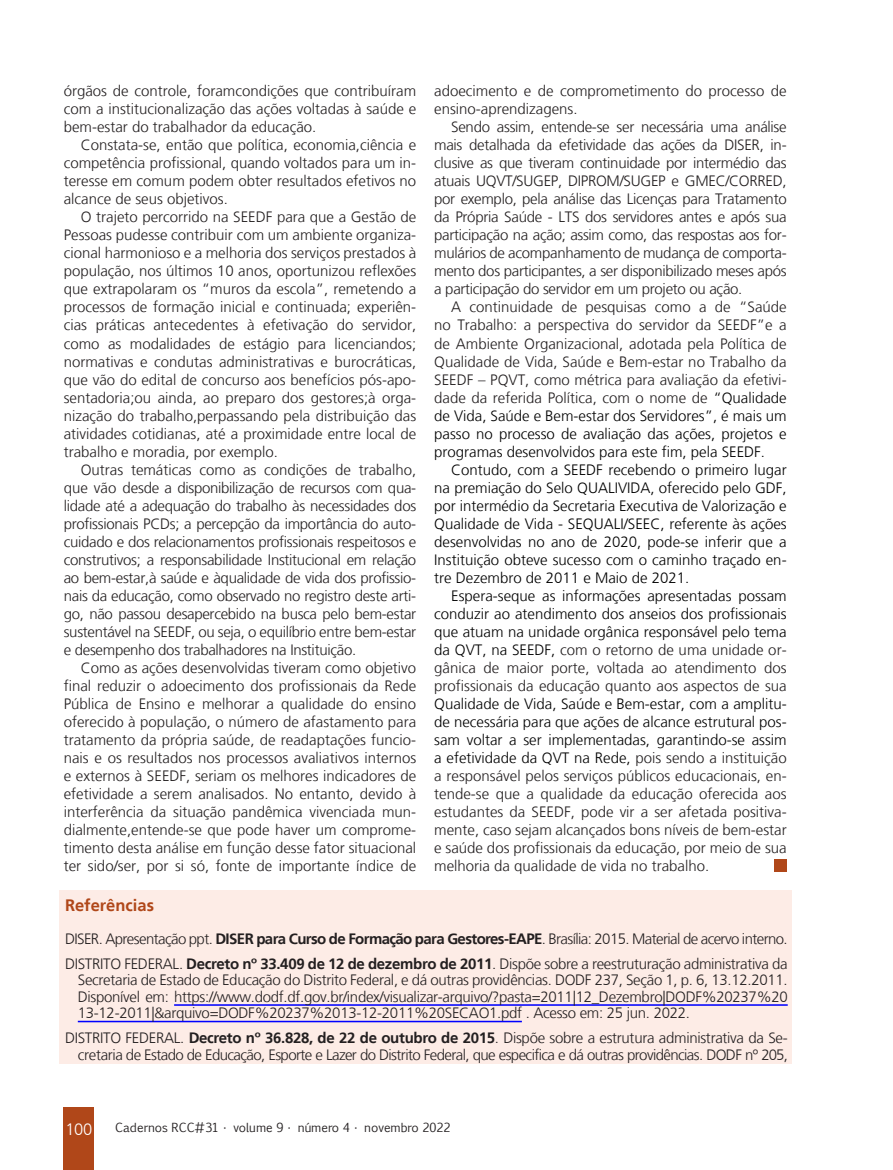
<style>
.page{position:relative;width:893px;height:1170px;background:#fff}
.page>*{position:absolute;margin:0;border:0;box-sizing:border-box;transform-origin:0 0}
.Subtítulo_LARANJA_DO{font:700 16.5px "Frutiger LT";color:#b04719}
.t1{font:300 16.5px "Frutiger LT";color:#fff}
.Miolo__10{font:300 15px/18px "Frutiger LT";color:#231f20;text-align:justify}
.Referências__10{font:300 15px/16.5px "Frutiger LT";letter-spacing:-.04em;color:#231f20;text-align:justify}
.Miolo__10-2{font:300 15px/18px "Frutiger LT";color:#000;text-align:justify}
.t2{font:12px "Euphemia CAS";color:#231f20}
.s1{color:#000}
.s2{font-weight:700}
</style>
<div class="page">
<div style="left:64px;top:1107px;width:30px;height:62px;background:#b04719"></div>
<div style="left:774px;top:859px;width:13px;height:12px;background:#b04719"></div>
<div style="left:59px;top:890px;width:732px;height:173px;background:#fdece6"></div>
<hr style="left:174px;top:1004px;width:614px;height:1px;background:#00f">
<hr style="left:78px;top:1020px;width:444px;height:2px;background:#00f">
<p class="Miolo__10" style="left:64px;top:82px;width:354px">órgãos de controle, foramcondições que contribuíram com a institucionalização das ações voltadas à saúde e bem-estar do trabalhador da educação.</p>
<p class="Miolo__10" style="left:64px;top:136px;width:354px;text-indent:17px">Constata-se, então que política, economia,ciência e competência profissional, quando voltados para um in&shy;teresse em comum podem obter resultados efetivos no alcance de seus objetivos.</p>
<p class="Miolo__10" style="left:64px;top:208px;width:354px;text-indent:17px">O trajeto percorrido na SEEDF para que a Gestão de Pessoas pudesse contribuir com um ambiente organiza&shy;cional harmonioso e a melhoria dos serviços prestados à população, nos últimos 10 anos, oportunizou reflexões que extrapolaram os “muros da escola”, remetendo a processos de formação inicial e continuada; experiên&shy;cias práticas antecedentes à efetivação do servidor, como as modalidades de estágio para licenciandos; normativas e condutas administrativas e burocráticas, que vão do edital de concurso aos benefícios pós-apo&shy;sentadoria;ou ainda, ao preparo dos gestores;à orga&shy;nização do trabalho,perpassando pela distribuição das atividades cotidianas, até a proximidade entre local de trabalho e moradia, por exemplo.</p>
<p class="Miolo__10" style="left:64px;top:460px;width:354px;text-indent:17px">Outras temáticas como as condições de trabalho, que vão desde a disponibilização de recursos com qua&shy;lidade até a adequação do trabalho às necessidades dos profissionais PCDs; a percepção da importância do auto&shy;cuidado e dos relacionamentos profissionais respeitosos e construtivos; a responsabilidade Institucional em relação ao bem-estar,à saúde e àqualidade de vida dos profissio&shy;nais da educação, como observado no registro deste arti&shy;go, não passou desapercebido na busca pelo bem-estar sustentável na SEEDF, ou seja, o equilíbrio entre bem-estar e desempenho dos trabalhadores na Instituição.</p>
<p class="Miolo__10" style="left:64px;top:658px;width:354px;text-indent:17px">Como as ações desenvolvidas tiveram como objetivo final reduzir o adoecimento dos profissionais da Rede Pública de Ensino e melhorar a qualidade do ensino oferecido à população, o número de afastamento para tratamento da própria saúde, de readaptações funcio&shy;nais e os resultados nos processos avaliativos internos e externos à SEEDF, seriam os melhores indicadores de efetividade a serem analisados. No entanto, devido à interferência da situação pandêmica vivenciada mun&shy;dialmente,entende-se que pode haver um comprome&shy;timento desta análise em função desse fator situacional ter sido/ser, por si só, fonte de importante índice de</p>
<p class="Miolo__10" style="left:434px;top:82px;width:354px">adoecimento e de comprometimento do processo de ensino-aprendizagens.</p>
<p class="Miolo__10" style="left:434px;top:118px;width:354px;text-indent:17px">Sendo assim, entende-se ser necessária uma análise mais detalhada da efetividade das ações da DISER, in&shy;clusive as que tiveram continuidade por intermédio das atuais UQVT/SUGEP, DIPROM/SUGEP e GMEC/CORRED, por exemplo, pela análise das Licenças para Tratamento da Própria Saúde - LTS dos servidores antes e após sua participação na ação; assim como, das respostas aos for&shy;mulários de acompanhamento de mudança de comporta&shy;mento dos participantes, a ser disponibilizado meses após a participação do servidor em um projeto ou ação.</p>
<p class="Miolo__10" style="left:434px;top:298px;width:354px;text-indent:17px">A continuidade de pesquisas como a de “Saúde no Trabalho: a perspectiva do servidor da SEEDF”e a de Ambiente Organizacional, adotada pela Política de Qualidade de Vida, Saúde e Bem-estar no Trabalho da SEEDF – PQVT, como métrica para avaliação da efetivi&shy;dade da referida Política, com o nome de <span class="s1">“Qualidade de Vida, Saúde e Bem-estar dos Servidores”, é mais um passo no processo de avaliação das ações, projetos e programas desenvolvidos para este fim, pela SEEDF.</span></p>
<p class="Miolo__10-2" style="left:434px;top:460px;width:354px;text-indent:17px">Contudo, com a SEEDF recebendo o primeiro lugar na premiação do Selo QUALIVIDA, oferecido pelo GDF, por intermédio da Secretaria Executiva de Valorização e Qualidade de Vida - SEQUALI/SEEC, referente às ações desenvolvidas no ano de 2020, pode-se inferir que a Instituição obteve sucesso com o caminho traçado en&shy;tre Dezembro de 2011 e Maio de 2021.</p>
<p class="Miolo__10" style="left:434px;top:586px;width:354px;text-indent:17px"><span class="s1">Espera-seque as informações apresentadas possam conduzir ao atendimento dos anseios dos profissionais que atuam na unidade orgânica responsável pelo tema da QVT, na SEEDF,</span> com o retorno de uma unidade or&shy;gânica de maior porte, voltada ao atendimento dos profissionais da educação quanto aos aspectos de sua <span class="s1">Qualidade de Vida, Saúde e Bem-estar, com a amplitu&shy;de necessária para que ações de alcance estrutural pos&shy;sam voltar a ser implementadas, garantindo-se assim a efetividade da QVT na Rede,</span> pois sendo a instituição a responsável pelos serviços públicos educacionais, en&shy;tende-se que a qualidade da educação oferecida aos estudantes da SEEDF, pode vir a ser afetada positiva&shy;mente, caso sejam alcançados bons níveis de bem-estar e saúde dos profissionais da educação, por meio de sua melhoria da qualidade de vida no trabalho.</p>
<p class="Subtítulo_LARANJA_DO" style="left:65px;top:895px;width:90px">Referências</p>
<p class="Referências__10" style="left:65px;top:930px;width:724px">DISER. Apresentação ppt. <span class="s2">DISER para Curso de Formação para Gestores-EAPE</span>. Brasília: 2015. Material de acervo interno.</p>
<p class="Referências__10" style="left:78px;top:955px;width:711px;text-indent:-13px">DISTRITO FEDERAL. <span class="s2">Decreto nº 33.409 de 12 de dezembro de 2011</span>. Dispõe sobre a reestruturação administrativa da Secretaria de Estado de Educação do Distrito Federal, e dá outras providências. DODF 237, Seção 1, p. 6, 13.12.2011.<br>Disponível em: https://www.dodf.df.gov.br/index/visualizar-arquivo/?pasta=2011|12_Dezembro|DODF%20237%20<br>13-12-2011|&amp;arquivo=DODF%20237%2013-12-2011%20SECAO1.pdf . Acesso em: 25 jun. 2022.</p>
<p class="Referências__10" style="left:65px;top:1030px;width:724px;text-align:right">DISTRITO FEDERAL. <span class="s2">Decreto nº 36.828, de 22 de outubro de 2015</span>. Dispõe sobre a estrutura administrativa da Se&shy;cretaria de Estado de Educação, Esporte e Lazer do Distrito Federal, que especifica e dá outras providências. DODF nº 205,</p>
<p class="t1" style="left:65px;top:1120px;width:28px">100</p>
<p class="t2" style="left:115px;top:1119px;width:337px">Cadernos RCC#31 • volume 9 • número 4 • novembro 2022</p>
</div>
